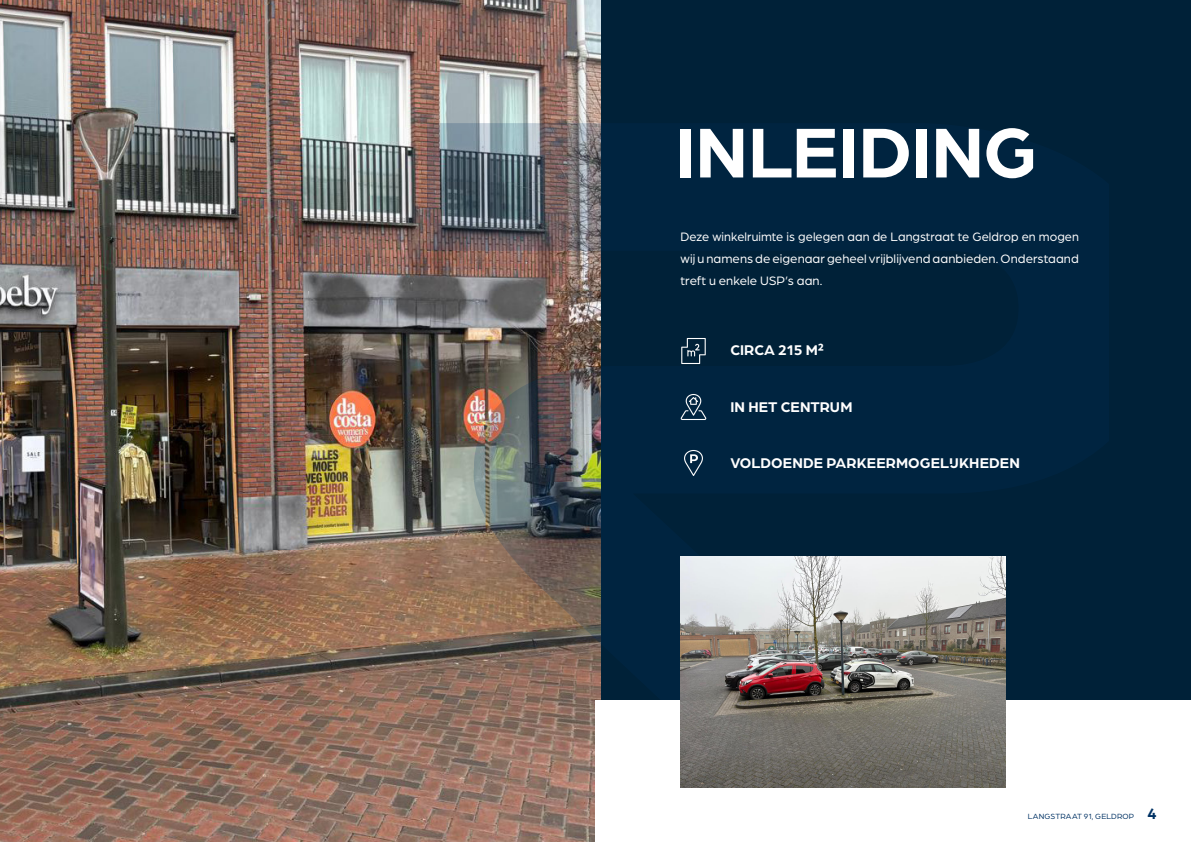
<style>
.page{position:relative;width:1191px;height:842px;background:#002138}
.page>*{position:absolute;margin:0;border:0;box-sizing:border-box;transform-origin:0 0}
.t1{font:700 75px "Arboria";color:#fff}
.t2{font:700 15px "Arboria";letter-spacing:.005em;color:#fff}
.Broodtekst_wit{font:13px/22px "Arboria";letter-spacing:.005em;color:#fff;text-align:justify}
.t3{font:8px "Arboria";letter-spacing:.02em;color:#003264}
.s1{font-weight:700;font-size:16px}
</style>
<div class="page">
<img style="left:0;top:0;width:600px;height:841px">
<img style="left:427px;top:123px;width:579px;height:649px">
<div style="left:595px;top:700px;width:596px;height:142px;background:#fff"></div>
<img style="left:680px;top:556px;width:325px;height:232px">
<img style="left:674px;top:332px;width:38px;height:38px">
<img style="left:674px;top:388px;width:38px;height:38px">
<img style="left:674px;top:444px;width:38px;height:38px">
<p class="t1" style="left:675px;top:101px;width:364px">INLEIDING</p>
<p class="Broodtekst_wit" style="left:680px;top:225px;width:400px">Deze winkelruimte is gelegen aan de Langstraat te Geldrop en mogen wij u namens de eigenaar geheel vrijblijvend aanbieden. Onderstaand treft u enkele USP’s aan.</p>
<p class="t2" style="left:730px;top:340px;width:95px">CIRCA 215 M²</p>
<p class="t2" style="left:730px;top:396px;width:124px">IN HET CENTRUM</p>
<p class="t2" style="left:730px;top:452px;width:291px">VOLDOENDE PARKEERMOGELIJKHEDEN</p>
<p class="t3" style="left:1027px;top:811px;width:131px">LANGSTRAAT 91, GELDROP <span class="s1">4</span></p>
</div>
